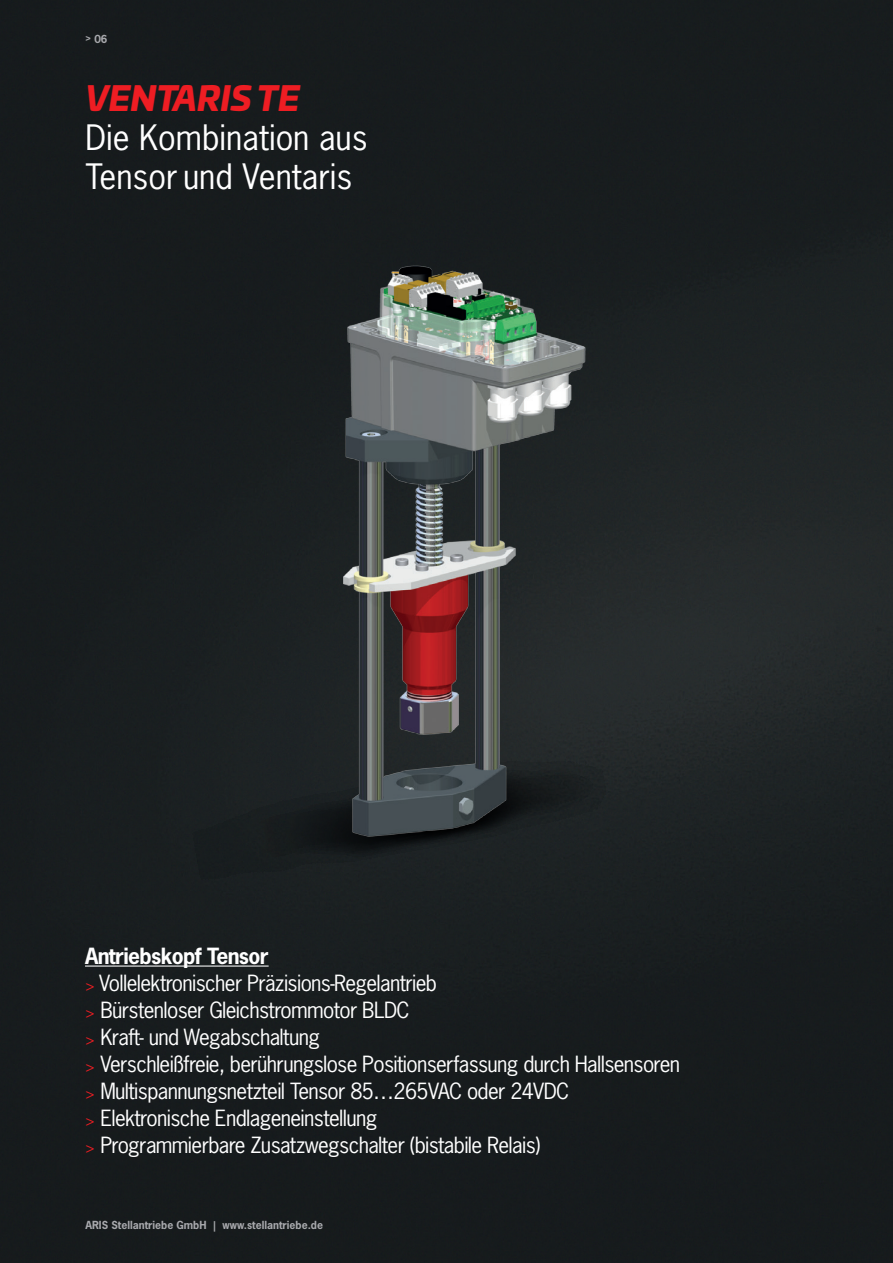
<style>
.page{position:relative;width:893px;height:1263px;background:#fff}
.page>*{position:absolute;margin:0;border:0;box-sizing:border-box;transform-origin:0 0}
.t1{font:33px/39px "News Gothic Std";color:#fff}
.t2{font:italic 900 33px "Univia Pro";color:#ee1d23}
.t3{font:21px/27px "News Gothic Std";letter-spacing:-.03em;color:#fff}
.t4{font:700 10.5px "News Gothic Std";color:#a8a9ad}
.s1{font-weight:700}
.s2{font-size:15px;color:#ee1d23}
</style>
<div class="page">
<img style="left:0;top:0;width:893px;height:1263px">
<hr style="left:85px;top:965px;width:184px;height:1px;background:#fff">
<div style="left:186px;top:726px;width:425px;height:165px;background:#1c2122"></div>
<img style="left:333px;top:243px;width:264px;height:598px">
<p class="t4" style="left:85px;top:32px;width:24px">&gt; 06</p>
<h1 class="t2" style="left:85px;top:72px;width:216px">VENTARIS TE</h1>
<h1 class="t1" style="left:85px;top:118px;width:284px">Die Kombination aus<br>Tensor und Ventaris</h1>
<p class="t3" style="left:85px;top:942px;width:597px"><span class="s1">Antriebskopf Tensor<br></span><span class="s2">&gt;</span> Vollelektronischer Präzisions-Regelantrieb<br><span class="s2">&gt;</span> Bürstenloser Gleichstrommotor BLDC<br><span class="s2">&gt;</span> Kraft- und Wegabschaltung<br><span class="s2">&gt;</span> Verschleißfreie, berührungslose Positionserfassung durch Hallsensoren <span class="s2">&gt;</span> Multispannungsnetzteil Tensor 85…265VAC oder 24VDC<br><span class="s2">&gt;</span> Elektronische Endlageneinstellung<br><span class="s2">&gt;</span> Programmierbare Zusatzwegschalter (bistabile Relais)</p>
<p class="t4" style="left:85px;top:1218px;width:239px">ARIS Stellantriebe GmbH | www.stellantriebe.de</p>
</div>
